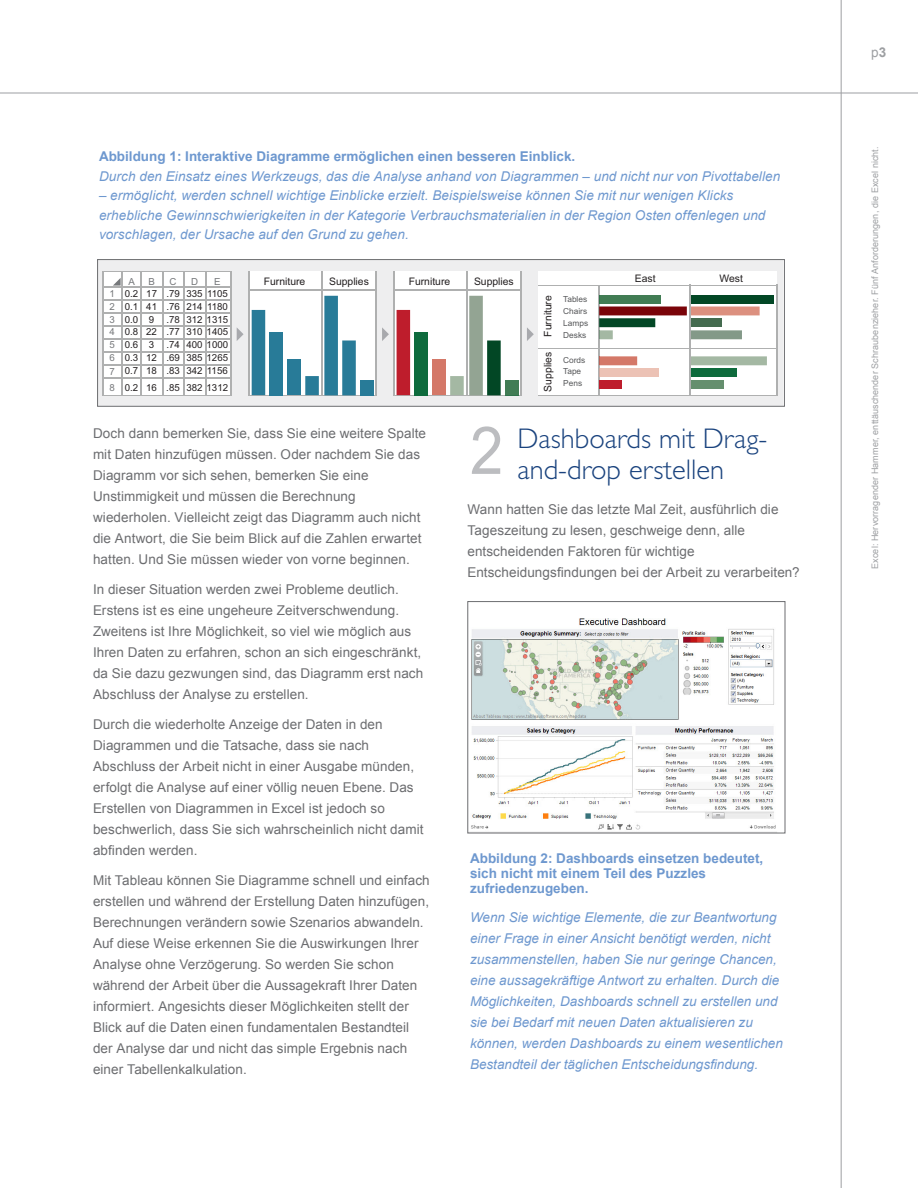
<style>
.page{position:relative;width:918px;height:1188px;background:#fff}
.page>*{position:absolute;margin:0;border:0;box-sizing:border-box;transform-origin:0 0}
.t1{font:66px "Arial";color:#bcbdc0;scale:.91 1}
.Paragraph_Headers{font:300 28.5px/31.5px "Gill Sans Std";color:#1a437e}
.Body_copy{font:13.5px/21px "Arial";letter-spacing:.005em;color:#6c6d70}
.Figure_Header{font:italic 13.5px/21px "Arial";color:#6e98cf}
.Figure_Header-2{font:700 13.5px/15px "Arial";color:#6e98cf}
.t2{font:13.5px "Arial";color:#9d9fa2}
.t3{font:10.35px "Arial";color:#231f20}
.t4{font:9.75px/12.9px "Arial";color:#231f20;text-align:justify}
.t5{font:9.75px "Arial";color:#76787b}
.t6{font:9px "Arial";letter-spacing:.01em;color:#9d9fa2}
.t7{font:8.25px/11.7px "Arial";color:#57585a;text-align:justify}
.s1{font-weight:700;font-style:normal}
.s2{color:#76787b}
.s3{font-weight:700}
</style>
<div class="page">
<hr style="left:841px;top:0;width:1px;height:1188px;background:#9d9fa2">
<hr style="left:0;top:93px;width:918px;height:1px;background:#9d9fa2">
<img style="left:471px;top:618px;width:305px;height:212px">
<div style="left:467px;top:601px;width:318px;height:232px;border:1px solid #6c6d70"></div>
<div style="left:98px;top:260px;width:685px;height:146px;background:#eeeeef"></div>
<div style="left:103px;top:271px;width:128px;height:125px;background:#fff"></div>
<div style="left:249px;top:271px;width:128px;height:125px;background:#fff"></div>
<div style="left:393px;top:271px;width:128px;height:125px;background:#fff"></div>
<div style="left:539px;top:271px;width:238px;height:125px;background:#fff"></div>
<hr style="left:248px;top:271px;width:1px;height:125px;background:#afb0b0">
<hr style="left:321px;top:271px;width:1px;height:125px;background:#afb0b0">
<hr style="left:376px;top:271px;width:1px;height:125px;background:#afb0b0">
<hr style="left:249px;top:290px;width:127px;height:1px;background:#afb0b0">
<hr style="left:248px;top:395px;width:129px;height:1px;background:#afb0b0">
<svg style="left:252px;top:310px;width:13px;height:85px"></svg>
<div style="left:270px;top:332px;width:13px;height:63px;background:#287b98"></div>
<div style="left:287px;top:360px;width:14px;height:35px;background:#287b98"></div>
<svg style="left:305px;top:296px;width:51px;height:99px"></svg>
<div style="left:360px;top:380px;width:14px;height:15px;background:#287b98"></div>
<hr style="left:393px;top:271px;width:1px;height:125px;background:#afb0b0">
<hr style="left:466px;top:271px;width:1px;height:125px;background:#afb0b0">
<hr style="left:521px;top:271px;width:1px;height:125px;background:#afb0b0">
<hr style="left:394px;top:290px;width:127px;height:1px;background:#afb0b0">
<hr style="left:393px;top:395px;width:129px;height:1px;background:#afb0b0">
<svg style="left:397px;top:310px;width:13px;height:85px"></svg>
<div style="left:414px;top:332px;width:14px;height:63px;background:#0e6b3d"></div>
<div style="left:432px;top:360px;width:14px;height:35px;background:#d47868"></div>
<svg style="left:450px;top:296px;width:69px;height:100px"></svg>
<hr style="left:538px;top:285px;width:238px;height:1px;background:#afb0b0">
<hr style="left:538px;top:348px;width:238px;height:1px;background:#afb0b0">
<hr style="left:538px;top:395px;width:238px;height:1px;background:#afb0b0">
<hr style="left:598px;top:286px;width:1px;height:110px;background:#afb0b0">
<hr style="left:776px;top:285px;width:1px;height:111px;background:#afb0b0">
<div style="left:599px;top:380px;width:22px;height:9px;background:#be1d2c"></div>
<div style="left:599px;top:368px;width:60px;height:9px;background:#ecc2b5"></div>
<svg style="left:599px;top:356px;width:38px;height:9px"></svg>
<div style="left:599px;top:295px;width:62px;height:9px;background:#417c54"></div>
<div style="left:690px;top:380px;width:34px;height:9px;background:#658f6e"></div>
<div style="left:690px;top:368px;width:46px;height:9px;background:#0e6b3d"></div>
<svg style="left:690px;top:356px;width:77px;height:9px"></svg>
<svg style="left:599px;top:307px;width:161px;height:32px"></svg>
<div style="left:690px;top:295px;width:84px;height:9px;background:#024725"></div>
<svg style="left:382px;top:327px;width:7px;height:14px"></svg>
<hr style="left:103px;top:395px;width:129px;height:1px;background:#afb0b0">
<hr style="left:103px;top:271px;width:1px;height:125px;background:#afb0b0">
<hr style="left:122px;top:271px;width:1px;height:125px;background:#afb0b0">
<hr style="left:141px;top:271px;width:1px;height:125px;background:#afb0b0">
<hr style="left:162px;top:271px;width:1px;height:125px;background:#afb0b0">
<hr style="left:184px;top:271px;width:1px;height:125px;background:#afb0b0">
<hr style="left:205px;top:271px;width:2px;height:125px;background:#afb0b0">
<hr style="left:231px;top:271px;width:1px;height:125px;background:#afb0b0">
<hr style="left:104px;top:287px;width:127px;height:1px;background:#afb0b0">
<hr style="left:104px;top:299px;width:127px;height:1px;background:#afb0b0">
<hr style="left:104px;top:312px;width:127px;height:1px;background:#afb0b0">
<hr style="left:104px;top:325px;width:127px;height:1px;background:#afb0b0">
<hr style="left:104px;top:338px;width:127px;height:1px;background:#afb0b0">
<hr style="left:104px;top:351px;width:127px;height:1px;background:#afb0b0">
<hr style="left:104px;top:364px;width:127px;height:1px;background:#afb0b0">
<hr style="left:104px;top:377px;width:127px;height:1px;background:#afb0b0">
<hr style="left:103px;top:271px;width:129px;height:1px;background:#afb0b0">
<svg style="left:237px;top:328px;width:7px;height:13px"></svg>
<svg style="left:113px;top:278px;width:8px;height:8px"></svg>
<svg style="left:527px;top:327px;width:7px;height:14px"></svg>
<hr style="left:689px;top:285px;width:1px;height:110px;background:#afb0b0">
<div style="left:97px;top:259px;width:688px;height:148px;border:1px solid #6c6d70"></div>
<p class="Figure_Header" style="left:99px;top:147px;width:683px;line-height:19.5px"><span class="s1">Abbildung 1: Interaktive Diagramme ermöglichen einen besseren Einblick.<br></span>Durch den Einsatz eines Werkzeugs, das die Analyse anhand von Diagrammen – und nicht nur von Pivottabellen</p>
<p class="Figure_Header" style="left:99px;top:186px;width:668px;line-height:19.5px">– ermöglicht, werden schnell wichtige Einblicke erzielt. Beispielsweise können Sie mit nur wenigen Klicks erhebliche Gewinnschwierigkeiten in der Kategorie Verbrauchsmaterialien in der Region Osten offenlegen und vorschlagen, der Ursache auf den Grund zu gehen.</p>
<p class="t5" style="left:129px;top:276px;width:8px">A</p>
<p class="t5" style="left:148px;top:276px;width:8px">B</p>
<p class="t5" style="left:170px;top:276px;width:8px">C</p>
<p class="t5" style="left:191px;top:276px;width:8px">D</p>
<p class="t5" style="left:214px;top:276px;width:8px">E</p>
<p class="t3" style="left:264px;top:275px;width:43px">Furniture</p>
<p class="t4" style="left:125px;top:288px;width:105px;text-indent:-15px"><span class="s2">1</span> 0.2 17 .79 335 1105<br>0.1 41 .76 214 1180<br>0.0 9 .78 312 1315<br>0.8 22 .77 310 1405<br>0.6 3 .74 400 1000</p>
<p class="t3" style="left:635px;top:271px;width:22px">East</p>
<p class="t3" style="left:720px;top:271px;width:25px">West</p>
<p class="t3" style="left:329px;top:275px;width:41px">Supplies</p>
<p class="t3" style="left:409px;top:275px;width:43px">Furniture</p>
<p class="t3" style="left:474px;top:275px;width:41px">Supplies</p>
<p class="t3" style="left:541px;top:337px;width:43px;rotate:-90deg">Furniture</p>
<p class="t7" style="left:563px;top:294px;width:26px">Tables Chairs Lamps Desks</p>
<p class="t4" style="left:110px;top:300px;width:120px;text-align:left"><span class="s2">2<br>3<br>4<br>5<br>6</span> 0.3 12 .69 385 1265<br><span class="s2">7</span> 0.7 18 .83 342 1156</p>
<p class="t4" style="left:110px;top:381px;width:120px"><span class="s2">8</span> 0.2 16 .85 382 1312</p>
<p class="t3" style="left:541px;top:392px;width:41px;rotate:-90deg">Supplies</p>
<p class="t7" style="left:563px;top:354px;width:24px;text-align:left">Cords<br>Tape<br>Pens</p>
<p class="Body_copy" style="left:93px;top:423px;width:335px">Doch dann bemerken Sie, dass Sie eine weitere Spalte mit Daten hinzufügen müssen. Oder nachdem Sie das Diagramm vor sich sehen, bemerken Sie eine Unstimmigkeit und müssen die Berechnung wiederholen. Vielleicht zeigt das Diagramm auch nicht die Antwort, die Sie beim Blick auf die Zahlen erwartet hatten. Und Sie müssen wieder von vorne beginnen.</p>
<p class="Body_copy" style="left:93px;top:579px;width:332px">In dieser Situation werden zwei Probleme deutlich.<br>Erstens ist es eine ungeheure Zeitverschwendung.<br>Zweitens ist Ihre Möglichkeit, so viel wie möglich aus Ihren Daten zu erfahren, schon an sich eingeschränkt, da Sie dazu gezwungen sind, das Diagramm erst nach Abschluss der Analyse zu erstellen.</p>
<p class="Body_copy" style="left:93px;top:714px;width:332px">Durch die wiederholte Anzeige der Daten in den Diagrammen und die Tatsache, dass sie nach Abschluss der Arbeit nicht in einer Ausgabe münden, erfolgt die Analyse auf einer völlig neuen Ebene. Das Erstellen von Diagrammen in Excel ist jedoch so beschwerlich, dass Sie sich wahrscheinlich nicht damit abfinden werden.</p>
<p class="Body_copy" style="left:93px;top:870px;width:338px">Mit Tableau können Sie Diagramme schnell und einfach erstellen und während der Erstellung Daten hinzufügen, Berechnungen verändern sowie Szenarios abwandeln.<br>Auf diese Weise erkennen Sie die Auswirkungen Ihrer Analyse ohne Verzögerung. So werden Sie schon während der Arbeit über die Aussagekraft Ihrer Daten informiert. Angesichts dieser Möglichkeiten stellt der Blick auf die Daten einen fundamentalen Bestandteil der Analyse dar und nicht das simple Ergebnis nach einer Tabellenkalkulation.</p>
<p class="t1" style="left:470px;top:407px;width:38px">2</p>
<p class="Paragraph_Headers" style="left:518px;top:423px;width:251px">Dashboards mit Drag&shy;and-drop erstellen</p>
<p class="Body_copy" style="left:467px;top:499px;width:334px">Wann hatten Sie das letzte Mal Zeit, ausführlich die Tageszeitung zu lesen, geschweige denn, alle entscheidenden Faktoren für wichtige Entscheidungsfindungen bei der Arbeit zu verarbeiten?</p>
<p class="Figure_Header-2" style="left:470px;top:851px;width:295px">Abbildung 2: Dashboards einsetzen bedeutet, sich nicht mit einem Teil des Puzzles zufriedenzugeben.</p>
<p class="Figure_Header" style="left:470px;top:907px;width:314px">Wenn Sie wichtige Elemente, die zur Beantwortung einer Frage in einer Ansicht benötigt werden, nicht zusammenstellen, haben Sie nur geringe Chancen, eine aussagekräftige Antwort zu erhalten. Durch die Möglichkeiten, Dashboards schnell zu erstellen und sie bei Bedarf mit neuen Daten aktualisieren zu können, werden Dashboards zu einem wesentlichen Bestandteil der täglichen Entscheidungsfindung.</p>
<p class="t2" style="left:871px;top:43px;width:17px">p<span class="s3">3</span></p>
<p class="t6" style="left:869px;top:569px;width:424px;rotate:-90deg">Excel: Hervorragender Hammer, enttäuschender Schraubenzieher. Fünf Anforderungen, die Excel nicht.</p>
</div>
